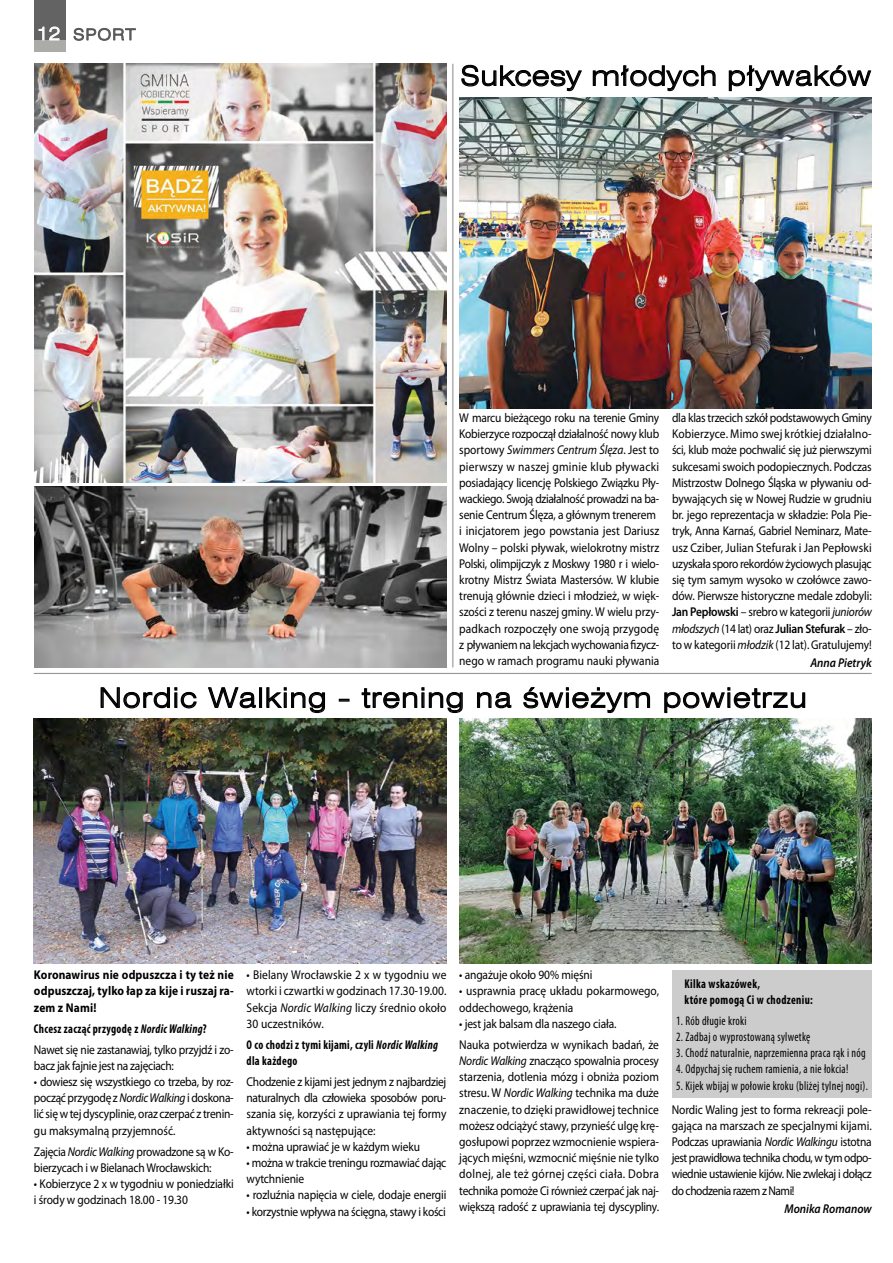
<style>
.page{position:relative;width:893px;height:1263px;background:#fff}
.page>*{position:absolute;margin:0;border:0;box-sizing:border-box;transform-origin:0 0}
.t1{font:27px "Swis 721 Lt Ex EU";letter-spacing:.05em;color:#000}
.t2{font:27px "Swis 721 Lt Ex EU";letter-spacing:.03em;color:#000}
.t3{font:15.75px "Swis 721 Lt Ex EU";letter-spacing:.075em;color:#575756}
.t4{font:12.75px/16.2px "Myriad Pro";letter-spacing:-.01em;color:#000;scale:.9 1}
.t5{font:condensed 12.75px "Myriad Pro";letter-spacing:.025em;color:#000;scale:.9 1}
.t6{font:700 condensed 12.75px/16.2px "Myriad Pro";letter-spacing:.025em;color:#000;scale:.9 1}
.t7{font:700 12.75px/16.2px "Myriad Pro";letter-spacing:.01em;color:#000;text-align:justify;scale:.9 1}
.t8{font:italic 600 12.75px "Myriad Pro";color:#000;scale:.9 1}
.s1{font-size:18px;color:#fff}
.s2{font-style:italic}
.s3{font-weight:600}
.s4{font-weight:700;font-stretch:condensed}
.s5{font-weight:700;font-style:italic;font-stretch:condensed}
</style>
<div class="page">
<div style="left:672px;top:970px;width:200px;height:127px;background:#ccc"></div>
<svg style="left:100px;top:687px;width:97px;height:22px"></svg>
<svg style="left:208px;top:687px;width:48px;height:22px"></svg>
<div style="left:259px;top:687px;width:3px;height:21px;border:1px solid #000"></div>
<svg style="left:266px;top:687px;width:60px;height:27px"></svg>
<svg style="left:339px;top:699px;width:11px;height:3px"></svg>
<svg style="left:361px;top:687px;width:102px;height:27px"></svg>
<svg style="left:477px;top:692px;width:35px;height:17px"></svg>
<svg style="left:523px;top:687px;width:128px;height:27px"></svg>
<svg style="left:664px;top:687px;width:142px;height:27px"></svg>
<img style="left:34px;top:719px;width:412px;height:244px">
<img style="left:459px;top:719px;width:413px;height:244px">
<hr style="left:34px;top:673px;width:838px;height:1px;background:#969699">
<svg style="left:461px;top:64px;width:121px;height:28px"></svg>
<svg style="left:592px;top:65px;width:124px;height:27px"></svg>
<svg style="left:728px;top:65px;width:144px;height:27px"></svg>
<img style="left:459px;top:97px;width:413px;height:311px">
<img style="left:34px;top:64px;width:412px;height:418px">
<img style="left:34px;top:487px;width:412px;height:180px">
<hr style="left:452px;top:64px;width:1px;height:603px;background:#969699">
<div style="left:34px;top:0;width:31px;height:40px;background:#646363"></div>
<div style="left:34px;top:40px;width:31px;height:11px;background:#ababaa"></div>
<svg style="left:38px;top:26px;width:22px;height:15px"></svg>
<svg style="left:73px;top:28px;width:63px;height:13px"></svg>
<p class="t3" style="left:37px;top:25px;width:100px"><span class="s1">12</span> SPORT</p>
<h1 class="t2" style="left:460px;top:60px;width:412px">Sukcesy młodych pływaków</h1>
<p class="t4" style="left:459px;top:409px;width:224px">W marcu bieżącego roku na terenie Gminy Kobierzyce rozpoczął działalność nowy klub sportowy <span class="s2">Swimmers Centrum Ślęza</span>. Jest to pierwszy w naszej gminie klub pływacki posiadający licencję Polskiego Związku Pły&shy;wackiego. Swoją działalność prowadzi na ba&shy;senie Centrum Ślęza, a głównym trenerem i inicjatorem jego powstania jest Dariusz Wolny – polski pływak, wielokrotny mistrz Polski, olimpijczyk z Moskwy 1980 r i wielo&shy;krotny Mistrz Świata Mastersów. W klubie trenują głównie dzieci i młodzież, w więk&shy;szości z terenu naszej gminy. W wielu przy&shy;padkach rozpoczęły one swoją przygodę z pływaniem na lekcjach wychowania fizycz&shy;nego w ramach programu nauki pływania</p>
<p class="t4" style="left:672px;top:409px;width:223px;text-align:justify">dla klas trzecich szkół podstawowych Gminy Kobierzyce. Mimo swej krótkiej działalno&shy;ści, klub może pochwalić się już pierwszymi sukcesami swoich podopiecznych. Podczas Mistrzostw Dolnego Śląska w pływaniu od&shy;bywających się w Nowej Rudzie w grudniu br. jego reprezentacja w składzie: Pola Pie&shy;tryk, Anna Karnaś, Gabriel Neminarz, Mate&shy;usz Cziber, Julian Stefurak i Jan Pepłowski uzyskała sporo rekordów życiowych plasując się tym samym wysoko w czołówce zawo&shy;dów. Pierwsze historyczne medale zdobyli:<br><span class="s3">Jan Pepłowski</span> – srebro w kategorii <span class="s2">juniorów młodszych</span> (14 lat) oraz <span class="s3">Julian Stefurak</span> – zło&shy;to w kategorii <span class="s2">młodzik</span> (12 lat). Gratulujemy!</p>
<p class="t8" style="left:810px;top:654px;width:70px">Anna Pietryk</p>
<h1 class="t1" style="left:99px;top:682px;width:709px">Nordic Walking - trening na świeżym powietrzu</h1>
<p class="t7" style="left:34px;top:966px;width:224px">Koronawirus nie odpuszcza i ty też nie odpuszczaj, tylko łap za kije i ruszaj ra&shy;zem z Nami!</p>
<p class="t4" style="left:34px;top:1017px;width:224px;line-height:21px"><span class="s4">Chcesz zacząć przygodę z</span> <span class="s5">Nordic Walking</span><span class="s4">?<br></span>Nawet się nie zastanawiaj, tylko przyjdź i zo-</p>
<p class="t4" style="left:34px;top:1057px;width:157px">bacz jak fajnie jest na zajęciach:</p>
<p class="t4" style="left:34px;top:1073px;width:224px;text-align:justify">• dowiesz się wszystkiego co trzeba, by roz&shy;począć przygodę z <span class="s2">Nordic Walking</span> i doskona&shy;lić się w tej dyscyplinie, oraz czerpać z trenin&shy;gu maksymalną przyjemność.</p>
<p class="t4" style="left:34px;top:1143px;width:224px">Zajęcia <span class="s2">Nordic Walking</span> prowadzone są w Ko&shy;bierzycach i w Bielanach Wrocławskich:</p>
<p class="t4" style="left:34px;top:1175px;width:224px">• Kobierzyce 2 x w tygodniu w poniedziałki i środy w godzinach 18.00 - 19.30</p>
<p class="t4" style="left:247px;top:966px;width:224px;text-align:justify">• Bielany Wrocławskie 2 x w tygodniu we wtorki i czwartki w godzinach 17.30-19.00.<br>Sekcja <span class="s2">Nordic Walking</span> liczy średnio około 30 uczestników.</p>
<p class="t6" style="left:247px;top:1036px;width:214px">O co chodzi z tymi kijami, czyli <span class="s2">Nordic Walking </span>dla każdego</p>
<p class="t4" style="left:247px;top:1073px;width:224px;text-align:justify">Chodzenie z kijami jest jednym z najbardziej naturalnych dla człowieka sposobów poru&shy;szania się, korzyści z uprawiania tej formy aktywności są następujące:</p>
<p class="t4" style="left:247px;top:1138px;width:194px">• można uprawiać je w każdym wieku</p>
<p class="t4" style="left:247px;top:1154px;width:224px">• można w trakcie treningu rozmawiać dając wytchnienie</p>
<p class="t4" style="left:247px;top:1187px;width:224px">• rozluźnia napięcia w ciele, dodaje energii</p>
<p class="t4" style="left:247px;top:1203px;width:223px">• korzystnie wpływa na ścięgna, stawy i kości</p>
<p class="t4" style="left:459px;top:966px;width:149px">• angażuje około 90% mięśni</p>
<p class="t4" style="left:459px;top:983px;width:224px">• usprawnia pracę układu pokarmowego, oddechowego, krążenia</p>
<p class="t4" style="left:459px;top:1013px;width:224px;line-height:21px">• jest jak balsam dla naszego ciała.<br>Nauka potwierdza w wynikach badań, że</p>
<p class="t4" style="left:459px;top:1052px;width:224px;text-align:justify"><span class="s2">Nordic Walking</span> znacząco spowalnia procesy starzenia, dotlenia mózg i obniża poziom stresu. W <span class="s2">Nordic Walking</span> technika ma duże znaczenie, to dzięki prawidłowej technice możesz odciążyć stawy, przynieść ulgę krę&shy;gosłupowi poprzez wzmocnienie wspiera&shy;jących mięśni, wzmocnić mięśnie nie tylko dolnej, ale też górnej części ciała. Dobra technika pomoże Ci również czerpać jak naj&shy;większą radość z uprawiania tej dyscypliny.</p>
<p class="t6" style="left:685px;top:975px;width:144px">Kilka wskazówek,<br>które pomogą Ci w chodzeniu:</p>
<p class="t5" style="left:676px;top:1013px;width:80px">1. Rób długie kroki</p>
<p class="t5" style="left:676px;top:1029px;width:151px">2. Zadbaj o wyprostowaną sylwetkę</p>
<p class="t5" style="left:676px;top:1045px;width:212px">3. Chodź naturalnie, naprzemienna praca rąk i nóg</p>
<p class="t5" style="left:676px;top:1061px;width:193px">4. Odpychaj się ruchem ramienia, a nie łokcia!</p>
<p class="t5" style="left:676px;top:1078px;width:215px">5. Kijek wbijaj w połowie kroku (bliżej tylnej nogi).</p>
<p class="t4" style="left:672px;top:1101px;width:224px;text-align:justify">Nordic Waling jest to forma rekreacji pole&shy;gająca na marszach ze specjalnymi kijami.<br>Podczas uprawiania <span class="s2">Nordic Walkingu</span> istotna jest prawidłowa technika chodu, w tym odpo&shy;wiednie ustawienie kijów. Nie zwlekaj i dołącz do chodzenia razem z Nami!</p>
<p class="t8" style="left:784px;top:1200px;width:98px">Monika Romanow</p>
</div>
